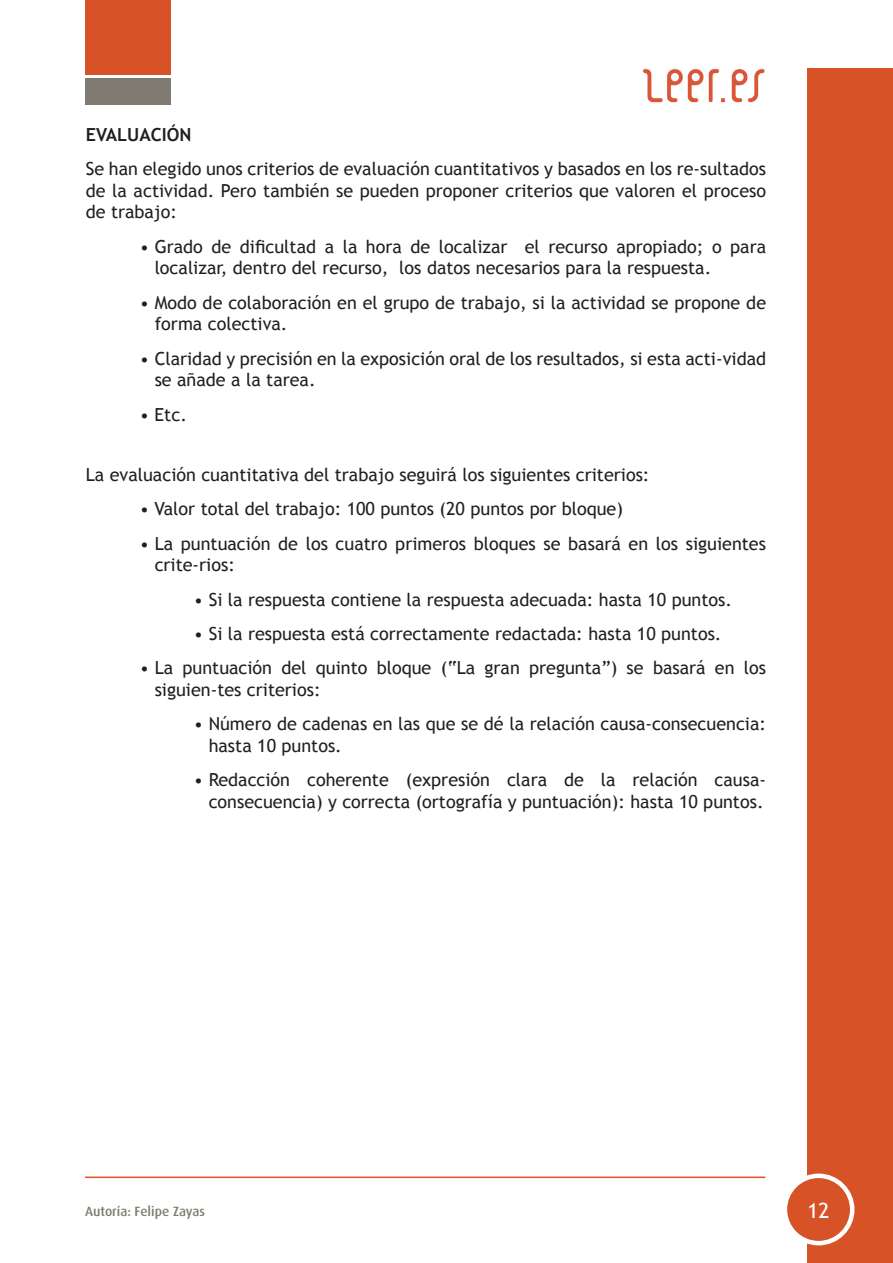
<style>
.page{position:relative;width:893px;height:1263px;background:#fff}
.page>*{position:absolute;margin:0;border:0;box-sizing:border-box;transform-origin:0 0}
.t1{font:21px "Trebuchet MS";color:#fff}
.t2{font:18px/21.6px "Trebuchet MS";color:#231f20}
.t3{font:700 18px "Trebuchet MS";color:#231f20}
.t4{font:500 13.5px "Dax";color:#7f7b72}
</style>
<div class="page">
<div style="left:85px;top:0;width:85px;height:74px;background:#d75327"></div>
<div style="left:85px;top:78px;width:85px;height:27px;background:#7f7b72"></div>
<hr style="left:85px;top:1176px;width:680px;height:2px;background:#d75327">
<div style="left:808px;top:68px;width:85px;height:1195px;background:#d75327"></div>
<div style="left:785px;top:1176px;width:67px;height:67px;background:#d75327;border-radius:50%"></div>
<div style="left:783px;top:1173px;width:71px;height:72px;border:4px solid #fff;border-radius:50%"></div>
<img style="left:642px;top:68px;width:123px;height:35px">
<p class="t3" style="left:86px;top:123px;width:107px">EVALUACIÓN</p>
<p class="t2" style="left:86px;top:158px;width:682px;text-align:justify">Se han elegido unos criterios de evaluación cuantitativos y basados en los re-sultados de la actividad. Pero también se pueden proponer criterios que valoren el proceso de trabajo:</p>
<p class="t2" style="left:155px;top:236px;width:613px;text-indent:-15px">• Grado de dificultad a la hora de localizar el recurso apropiado; o para localizar, dentro del recurso, los datos necesarios para la respuesta.</p>
<p class="t2" style="left:155px;top:292px;width:613px;text-indent:-15px">• Modo de colaboración en el grupo de trabajo, si la actividad se propone de forma colectiva.</p>
<p class="t2" style="left:155px;top:348px;width:613px;text-indent:-15px">• Claridad y precisión en la exposición oral de los resultados, si esta acti-vidad se añade a la tarea.</p>
<p class="t2" style="left:140px;top:404px;width:49px">• Etc.</p>
<p class="t2" style="left:86px;top:464px;width:565px">La evaluación cuantitativa del trabajo seguirá los siguientes criterios:</p>
<p class="t2" style="left:140px;top:498px;width:485px">• Valor total del trabajo: 100 puntos (20 puntos por bloque)</p>
<p class="t2" style="left:155px;top:533px;width:613px;text-indent:-15px">• La puntuación de los cuatro primeros bloques se basará en los siguientes crite-rios:</p>
<p class="t2" style="left:194px;top:589px;width:540px">• Si la respuesta contiene la respuesta adecuada: hasta 10 puntos.</p>
<p class="t2" style="left:194px;top:623px;width:529px">• Si la respuesta está correctamente redactada: hasta 10 puntos.</p>
<p class="t2" style="left:155px;top:657px;width:613px;text-indent:-15px">• La puntuación del quinto bloque (“La gran pregunta”) se basará en los siguien-tes criterios:</p>
<p class="t2" style="left:209px;top:713px;width:559px;text-indent:-15px">• Número de cadenas en las que se dé la relación causa-consecuencia: hasta 10 puntos.</p>
<p class="t2" style="left:194px;top:769px;width:574px;text-align:right">• Redacción coherente (expresión clara de la relación causa&shy;consecuencia) y correcta (ortografía y puntuación): hasta 10 puntos.</p>
<p class="t4" style="left:85px;top:1204px;width:122px">Autoría: Felipe Zayas</p>
<p class="t1" style="left:807px;top:1198px;width:24px">12</p>
</div>
